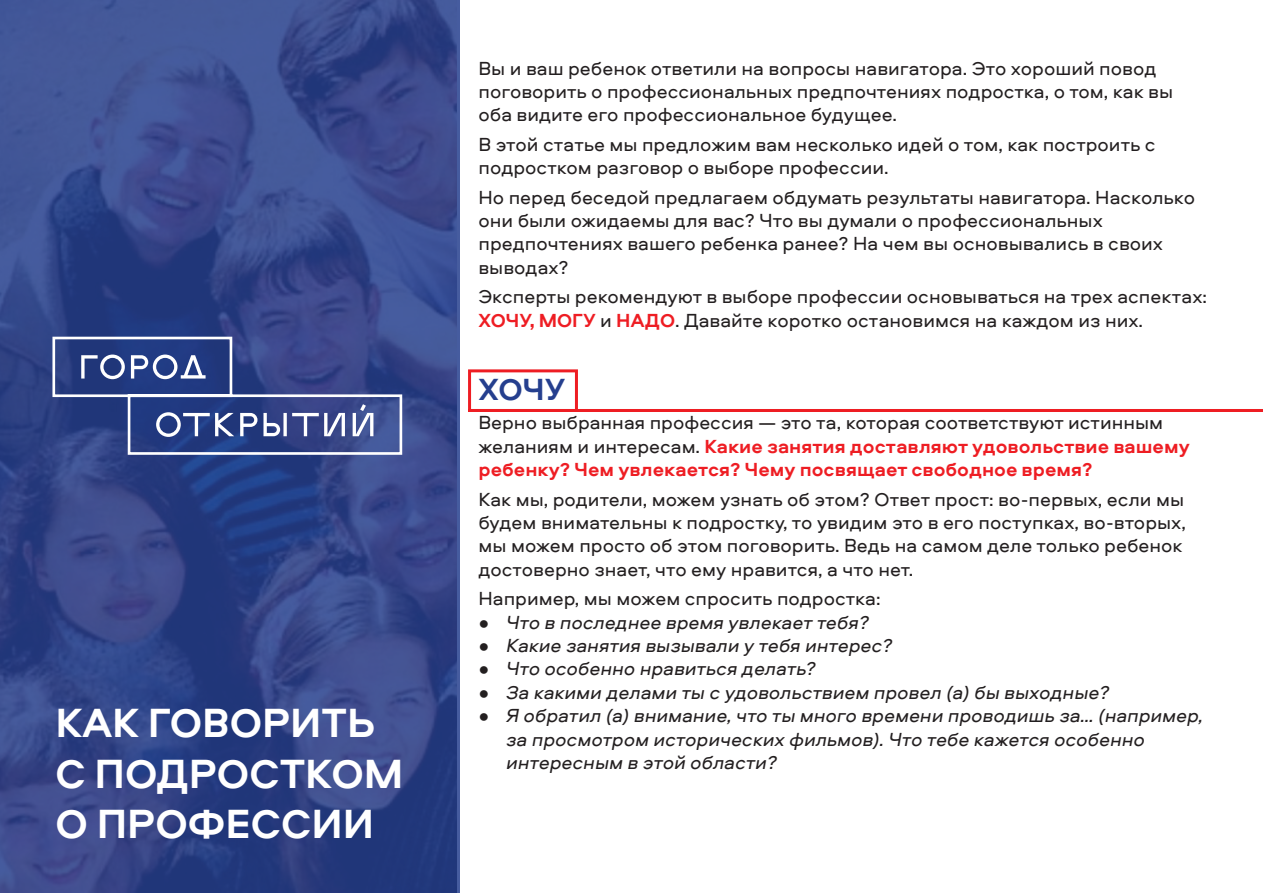
<style>
.page{position:relative;width:1263px;height:893px;background:#fff}
.page>*{position:absolute;margin:0;border:0;box-sizing:border-box;transform-origin:0 0}
.t1{font:700 42px/50.4px "Aeroport";color:#fff}
.t2{font:700 31.5px "Aeroport";color:#253f8e}
.t3{font:19.5px/23.4px "Aeroport";color:#231f20}
.t4{font:italic 19.5px/23.4px "Aeroport";color:#231f20}
.t5{font:700 19.5px/23.4px "Aeroport";color:#ee1d23}
.s1{font-weight:700;color:#ee1d23}
.s2{font-weight:400;color:#231f20}
.s3{font-style:normal}
</style>
<div class="page">
<hr style="left:468px;top:409px;width:795px;height:3px;background:#ee1d23">
<div style="left:468px;top:369px;width:110px;height:43px;border:3px solid #ee1d23"></div>
<svg style="left:0;top:0;width:459px;height:893px;background:#35478a"></svg>
<svg style="left:51px;top:335px;width:352px;height:121px;background:#465793"></svg>
<h1 class="t1" style="left:55px;top:696px;width:350px">КАК ГОВОРИТЬ<br>С ПОДРОСТКОМ<br>О ПРОФЕССИИ</h1>
<p class="t3" style="left:478px;top:55px;width:696px">Вы и ваш ребенок ответили на вопросы навигатора. Это хороший повод поговорить о профессиональных предпочтениях подростка, о том, как вы оба видите его профессиональное будущее.</p>
<p class="t3" style="left:478px;top:132px;width:679px">В этой статье мы предложим вам несколько идей о том, как построить с подростком разговор о выборе профессии.</p>
<p class="t3" style="left:478px;top:184px;width:718px">Но перед беседой предлагаем обдумать результаты навигатора. Насколько они были ожидаемы для вас? Что вы думали о профессиональных предпочтениях вашего ребенка ранее? На чем вы основывались в своих выводах?</p>
<p class="t3" style="left:478px;top:284px;width:730px">Эксперты рекомендуют в выборе профессии основываться на трех аспектах:<br><span class="s1">ХОЧУ, МОГУ</span> и <span class="s1">НАДО</span>. Давайте коротко остановимся на каждом из них.</p>
<h2 class="t2" style="left:478px;top:366px;width:88px">ХОЧУ</h2>
<p class="t5" style="left:478px;top:410px;width:713px"><span class="s2">Верно выбранная профессия — это та, которая соответствуют истинным желаниям и интересам.</span> Какие занятия доставляют удовольствие вашему ребенку? Чем увлекается? Чему посвящает свободное время?</p>
<p class="t3" style="left:478px;top:486px;width:709px">Как мы, родители, можем узнать об этом? Ответ прост: во‑первых, если мы будем внимательны к подростку, то увидим это в его поступках, во‑вторых, мы можем просто об этом поговорить. Ведь на самом деле только ребенок достоверно знает, что ему нравится, а что нет.</p>
<p class="t3" style="left:478px;top:586px;width:404px">Например, мы можем спросить подростка:</p>
<p class="t4" style="left:478px;top:609px;width:396px"><span class="s3">•</span> Что в последнее время увлекает тебя?</p>
<p class="t4" style="left:478px;top:633px;width:419px"><span class="s3">•</span> Какие занятия вызывали у тебя интерес?</p>
<p class="t4" style="left:478px;top:656px;width:342px"><span class="s3">•</span> Что особенно нравиться делать?</p>
<p class="t4" style="left:478px;top:679px;width:636px"><span class="s3">•</span> За какими делами ты с удовольствием провел (а)бы выходные?</p>
<p class="t4" style="left:505px;top:703px;width:703px;text-indent:-27px"><span class="s3">•</span> Я обратил (а)внимание,что ты много времени проводишь за… (например, за просмотром исторических фильмов).Что тебе кажется особенно интересным в этой области?</p>
</div>
